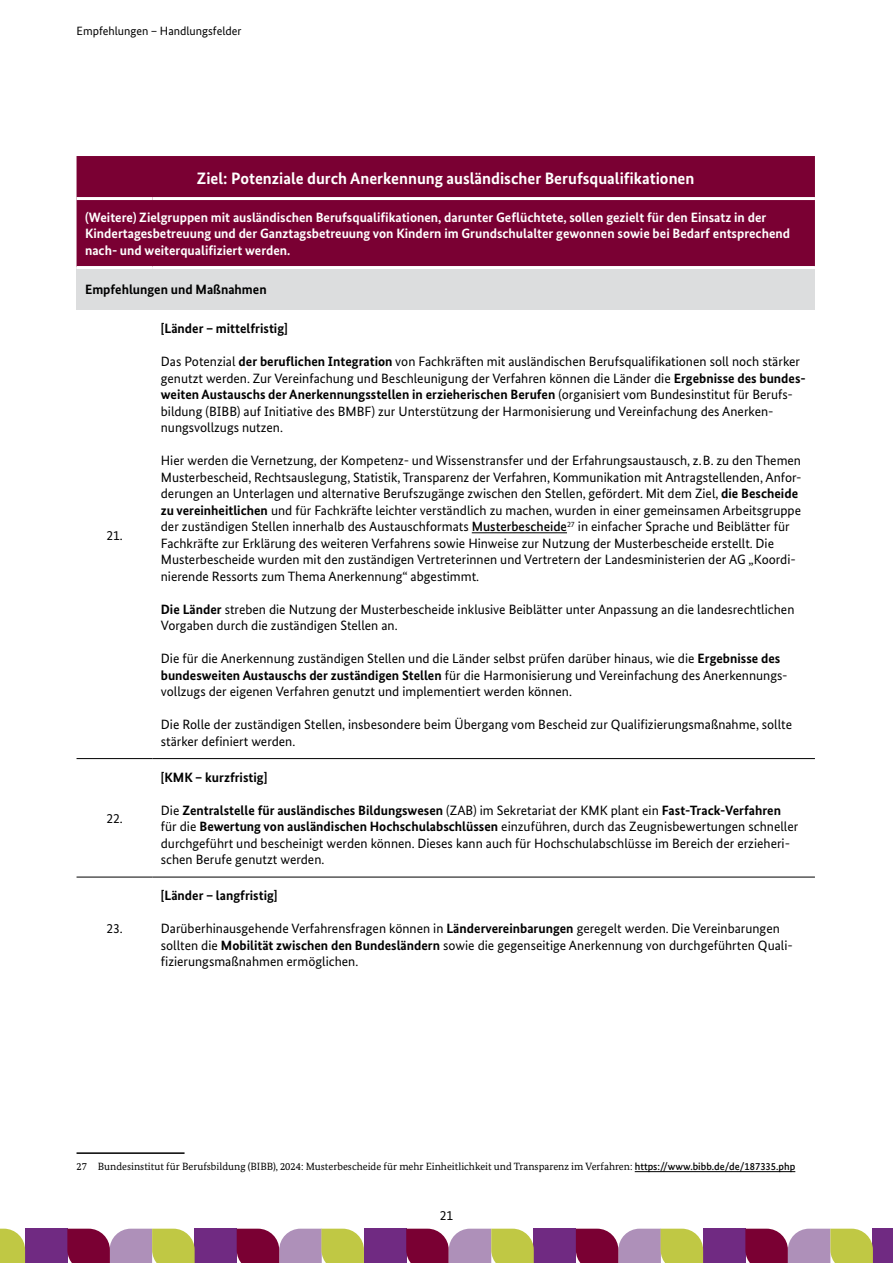
<style>
.page{position:relative;width:893px;height:1263px;background:#fff}
.page>*{position:absolute;margin:0;border:0;box-sizing:border-box;transform-origin:0 0}
.Tabelle_Tabelle_Kopf_schwarz{font:700 16.5px "Bundes Sans";color:#fff}
.Tabelle_Tabelle_Fließtext{font:13.5px/16.5px "Bundes Sans";color:#000}
.Tabelle_Tabellen_Zwischenüberschrift_sch{font:700 13.5px/16.5px "Bundes Sans";color:#fff}
.Tabelle_Tabelle_Fließtext-2{font:700 13.5px "Bundes Sans";color:#000}
.Tabelle_Tabellen_Zwischenüberschrift_sch-2{font:700 13.5px "Bundes Sans";color:#000}
.Kapitel_Fließ_zentriert{font:13.5px "Bundes Sans";color:#000}
.t1{font:12px "Bundes Sans";color:#000}
.Kapitel_Fußnote{font:10.5px "Bundes Serif";color:#000}
.s1{font-weight:700}
.s2{font-weight:500}
.s3{font-family:"Bundes Sans";font-weight:500}
</style>
<div class="page">
<div style="left:25px;top:1229px;width:43px;height:34px;background:#702a82"></div>
<div style="left:194px;top:1229px;width:43px;height:34px;background:#702a82"></div>
<svg style="left:67px;top:1229px;width:128px;height:34px;background:#a87b70"></svg>
<svg style="left:0;top:1229px;width:25px;height:34px"></svg>
<div style="left:364px;top:1229px;width:42px;height:34px;background:#702a82"></div>
<svg style="left:237px;top:1229px;width:127px;height:34px;background:#a97d70"></svg>
<div style="left:533px;top:1229px;width:43px;height:34px;background:#702a82"></div>
<svg style="left:406px;top:1229px;width:128px;height:34px;background:#a87b70"></svg>
<div style="left:703px;top:1229px;width:43px;height:34px;background:#702a82"></div>
<svg style="left:576px;top:1229px;width:127px;height:34px;background:#a97c70"></svg>
<div style="left:873px;top:1229px;width:20px;height:34px;background:#702a82"></div>
<svg style="left:745px;top:1229px;width:128px;height:34px;background:#a87b70"></svg>
<div style="left:77px;top:156px;width:738px;height:110px;background:#7a0033"></div>
<div style="left:77px;top:267px;width:738px;height:43px;background:#dcddde"></div>
<hr style="left:77px;top:877px;width:75px;height:1px;background:#000">
<hr style="left:152px;top:877px;width:663px;height:1px;background:#000">
<hr style="left:77px;top:758px;width:75px;height:1px;background:#000">
<hr style="left:152px;top:758px;width:663px;height:1px;background:#000">
<hr style="left:77px;top:197px;width:75px;height:3px;background:#fff">
<hr style="left:152px;top:197px;width:663px;height:3px;background:#fff">
<hr style="left:77px;top:266px;width:75px;height:3px;background:#fff">
<hr style="left:152px;top:266px;width:663px;height:3px;background:#fff">
<hr style="left:472px;top:532px;width:95px;height:1px;background:#000">
<hr style="left:77px;top:1152px;width:108px;height:2px;background:#000">
<hr style="left:635px;top:1171px;width:160px;height:1px;background:#000">
<p class="t1" style="left:77px;top:24px;width:166px">Empfehlungen – Handlungsfelder</p>
<p class="Tabelle_Tabelle_Kopf_schwarz" style="left:197px;top:168px;width:499px">Ziel: Potenziale durch Anerkennung ausländischer Berufsqualifikationen</p>
<p class="Tabelle_Tabellen_Zwischenüberschrift_sch" style="left:85px;top:209px;width:706px">(Weitere) Zielgruppen mit ausländischen Berufsqualifikationen, darunter Geflüchtete, sollen gezielt für den Einsatz in der<br>Kindertagesbetreuung und der Ganztagsbetreuung von Kindern im Grundschulalter gewonnen sowie bei Bedarf entsprechend nach- und weiterqualifiziert werden.</p>
<p class="Tabelle_Tabellen_Zwischenüberschrift_sch-2" style="left:85px;top:281px;width:183px">Empfehlungen und Maßnahmen</p>
<p class="Kapitel_Fließ_zentriert" style="left:106px;top:527px;width:18px">21.</p>
<p class="Kapitel_Fließ_zentriert" style="left:106px;top:811px;width:18px">22.</p>
<p class="Kapitel_Fließ_zentriert" style="left:106px;top:921px;width:18px">23.</p>
<p class="Tabelle_Tabelle_Fließtext-2" style="left:161px;top:320px;width:129px">[Länder – mittelfristig]</p>
<p class="Tabelle_Tabelle_Fließtext" style="left:161px;top:353px;width:646px">Das Potenzial <span class="s1">der beruflichen Integration</span> von Fachkräften mit ausländischen Berufsqualifikationen soll noch stärker genutzt werden. Zur Vereinfachung und Beschleunigung der Verfahren können die Länder die <span class="s1">Ergebnisse des bundes&shy;weiten Austauschs der Anerkennungsstellen in erzieherischen Berufen</span> (organisiert vom Bundesinstitut für Berufs&shy;bildung (BIBB) auf Initiative des BMBF) zur Unterstützung der Harmonisierung und Vereinfachung des Anerken&shy;nungsvollzugs nutzen.</p>
<p class="Tabelle_Tabelle_Fließtext" style="left:161px;top:452px;width:642px">Hier werden die Vernetzung, der Kompetenz- und Wissenstransfer und der Erfahrungsaustausch, z.B. zu den Themen Musterbescheid, Rechtsauslegung, Statistik, Transparenz der Verfahren, Kommunikation mit Antragstellenden, Anfor&shy;derungen an Unterlagen und alternative Berufszugänge zwischen den Stellen, gefördert. Mit dem Ziel, <span class="s1">die Bescheide zu vereinheitlichen</span> und für Fachkräfte leichter verständlich zu machen, wurden in einer gemeinsamen Arbeitsgruppe der zuständigen Stellen innerhalb des Austauschformats <span class="s2">Musterbescheide</span><sup>27</sup> in einfacher Sprache und Beiblätter für Fachkräfte zur Erklärung des weiteren Verfahrens sowie Hinweise zur Nutzung der Musterbescheide erstellt. Die Musterbescheide wurden mit den zuständigen Vertreterinnen und Vertretern der Landesministerien der AG „Koordi&shy;nierende Ressorts zum Thema Anerkennung“ abgestimmt.</p>
<p class="Tabelle_Tabelle_Fließtext" style="left:161px;top:601px;width:635px"><span class="s1">Die Länder</span> streben die Nutzung der Musterbescheide inklusive Beiblätter unter Anpassung an die landesrechtlichen<br>Vorgaben durch die zuständigen Stellen an.</p>
<p class="Tabelle_Tabelle_Fließtext" style="left:161px;top:650px;width:628px">Die für die Anerkennung zuständigen Stellen und die Länder selbst prüfen darüber hinaus, wie die <span class="s1">Ergebnisse des bundesweiten Austauschs der zuständigen Stellen</span> für die Harmonisierung und Vereinfachung des Anerkennungs&shy;vollzugs der eigenen Verfahren genutzt und implementiert werden können.</p>
<p class="Tabelle_Tabelle_Fließtext" style="left:161px;top:716px;width:633px">Die Rolle der zuständigen Stellen, insbesondere beim Übergang vom Bescheid zur Qualifizierungsmaßnahme, sollte stärker definiert werden.</p>
<p class="Tabelle_Tabelle_Fließtext-2" style="left:161px;top:769px;width:108px">[KMK – kurzfristig]</p>
<p class="Tabelle_Tabelle_Fließtext" style="left:161px;top:802px;width:639px">Die <span class="s1">Zentralstelle für ausländisches Bildungswesen</span> (ZAB) im Sekretariat der KMK plant ein <span class="s1">Fast-Track-Verfahren </span>für die <span class="s1">Bewertung von ausländischen Hochschulabschlüssen</span> einzuführen, durch das Zeugnisbewertungen schneller durchgeführt und bescheinigt werden können. Dieses kann auch für Hochschulabschlüsse im Bereich der erzieheri&shy;schen Berufe genutzt werden.</p>
<p class="Tabelle_Tabelle_Fließtext-2" style="left:161px;top:887px;width:118px">[Länder – langfristig]</p>
<p class="Tabelle_Tabelle_Fließtext" style="left:161px;top:920px;width:633px">Darüberhinausgehende Verfahrensfragen können in <span class="s1">Ländervereinbarungen</span> geregelt werden. Die Vereinbarungen sollten die <span class="s1">Mobilität zwischen den Bundesländern</span> sowie die gegenseitige Anerkennung von durchgeführten Quali&shy;fizierungsmaßnahmen ermöglichen.</p>
<p class="Kapitel_Fußnote" style="left:77px;top:1160px;width:720px">27 Bundesinstitut für Berufsbildung (BIBB), 2024: Musterbescheide für mehr Einheitlichkeit und Transparenz im Verfahren: <span class="s3">https://www.bibb.de/de/187335.php</span></p>
<p class="Tabelle_Tabelle_Fließtext" style="left:440px;top:1207px;width:15px">21</p>
</div>
